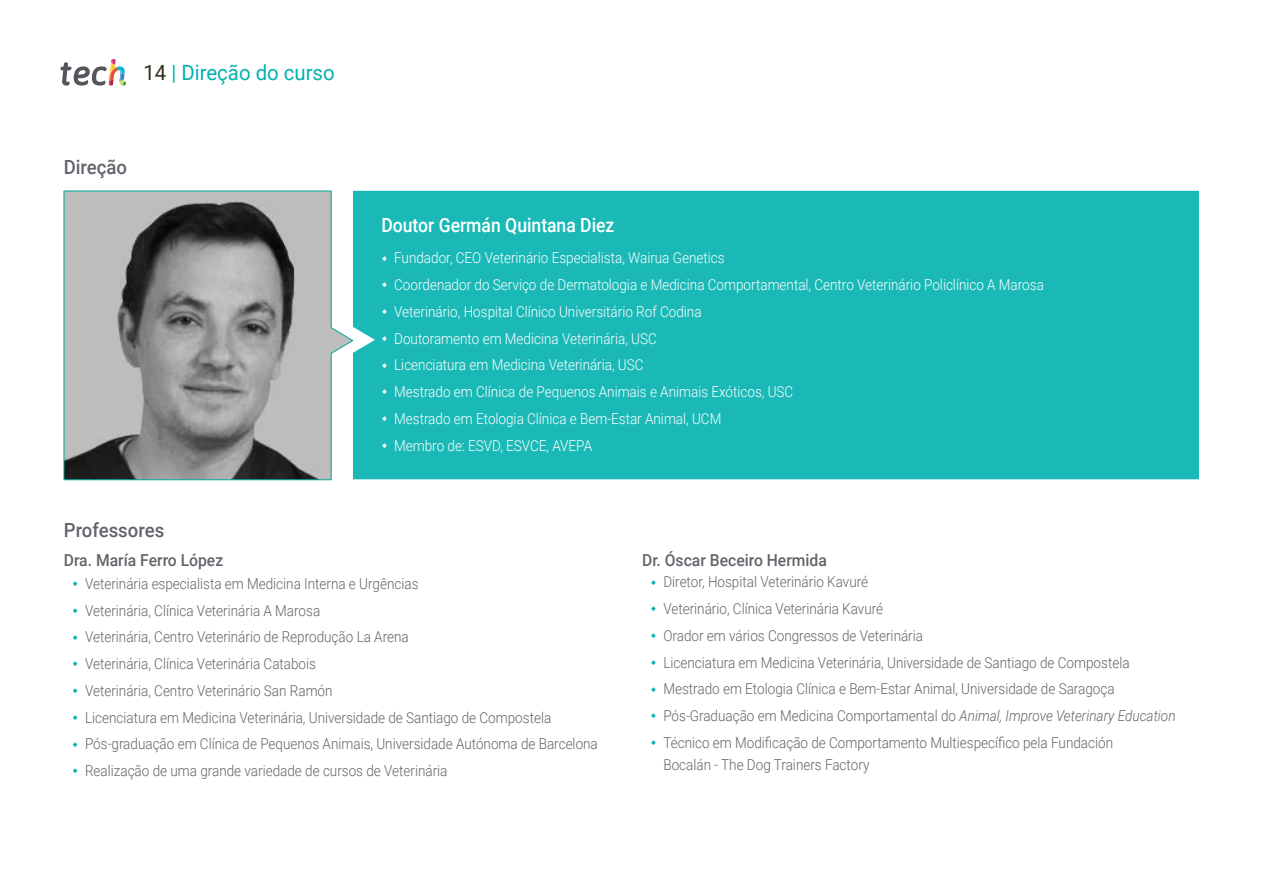
<style>
.page{position:relative;width:1263px;height:893px;background:#fff}
.page>*{position:absolute;margin:0;border:0;box-sizing:border-box;transform-origin:0 0}
.t1{font:21px "Roboto";color:#00b2af}
.t2{font:500 19.5px "Roboto";color:#fff;scale:.9 1}
.t3{font:500 19.5px "Roboto";color:#61646a;scale:.95 1}
.t4{font:500 16.5px "Roboto";color:#61646a;scale:.95 1}
.t5{font:300 15px/26.7px "Roboto";color:#61646a;scale:.9 1}
.t6{font:300 15px/26.7px "Roboto";color:#fff;scale:.9 1}
.s1{color:#312e20}
.s2{font-style:italic}
</style>
<div class="page">
<svg style="left:61px;top:59px;width:65px;height:27px"></svg>
<div style="left:353px;top:191px;width:846px;height:288px;background:#1ab9b7"></div>
<svg style="left:64px;top:191px;width:289px;height:289px;background:#9a9c9c"></svg>
<svg style="left:382px;top:256px;width:5px;height:5px"></svg>
<svg style="left:382px;top:282px;width:5px;height:5px"></svg>
<svg style="left:382px;top:309px;width:5px;height:5px"></svg>
<svg style="left:382px;top:336px;width:5px;height:5px"></svg>
<svg style="left:382px;top:363px;width:5px;height:5px"></svg>
<svg style="left:382px;top:389px;width:5px;height:5px"></svg>
<svg style="left:382px;top:416px;width:5px;height:5px"></svg>
<svg style="left:382px;top:443px;width:5px;height:5px"></svg>
<h1 class="t1" style="left:144px;top:57px;width:193px"><span class="s1">14</span> | Direção do curso</h1>
<h2 class="t3" style="left:64px;top:153px;width:68px">Direção</h2>
<h2 class="t2" style="left:381px;top:211px;width:260px">Doutor Germán Quintana Diez</h2>
<p class="t6" style="left:394px;top:244px;width:723px">Fundador, CEO Veterinário Especialista, Wairua Genetics<br>Coordenador do Serviço de Dermatologia e Medicina Comportamental, Centro Veterinário Policlínico A Marosa Veterinário, Hospital Clínico Universitário Rof Codina<br>Doutoramento em Medicina Veterinária, USC<br>Licenciatura em Medicina Veterinária, USC<br>Mestrado em Clínica de Pequenos Animais e Animais Exóticos, USC<br>Mestrado em Etologia Clínica e Bem-Estar Animal, UCM<br>Membro de: ESVD, ESVCE, AVEPA</p>
<h2 class="t3" style="left:64px;top:516px;width:107px">Professores</h2>
<p class="t4" style="left:64px;top:549px;width:169px">Dra. María Ferro López</p>
<p class="t5" style="left:85px;top:570px;width:571px">Veterinária especialista em Medicina Interna e Urgências<br>Veterinária, Clínica Veterinária A Marosa<br>Veterinária, Centro Veterinário de Reprodução La Arena<br>Veterinária, Clínica Veterinária Catabois<br>Veterinária, Centro Veterinário San Ramón<br>Licenciatura em Medicina Veterinária, Universidade de Santiago de Compostela Pós-graduação em Clínica de Pequenos Animais, Universidade Autónoma de Barcelona Realização de uma grande variedade de cursos de Veterinária</p>
<p class="t4" style="left:642px;top:549px;width:196px">Dr. Óscar Beceiro Hermida</p>
<p class="t5" style="left:663px;top:568px;width:571px">Diretor, Hospital Veterinário Kavuré<br>Veterinário, Clínica Veterinária Kavuré<br>Orador em vários Congressos de Veterinária<br>Licenciatura em Medicina Veterinária, Universidade de Santiago de Compostela Mestrado em Etologia Clínica e Bem-Estar Animal, Universidade de Saragoça Pós-Graduação em Medicina Comportamental do <span class="s2">Animal, Improve Veterinary Education </span>Técnico em Modificação de Comportamento Multiespecífico pela Fundación</p>
<p class="t5" style="left:663px;top:751px;width:230px">Bocalán - The Dog Trainers Factory</p>
</div>
